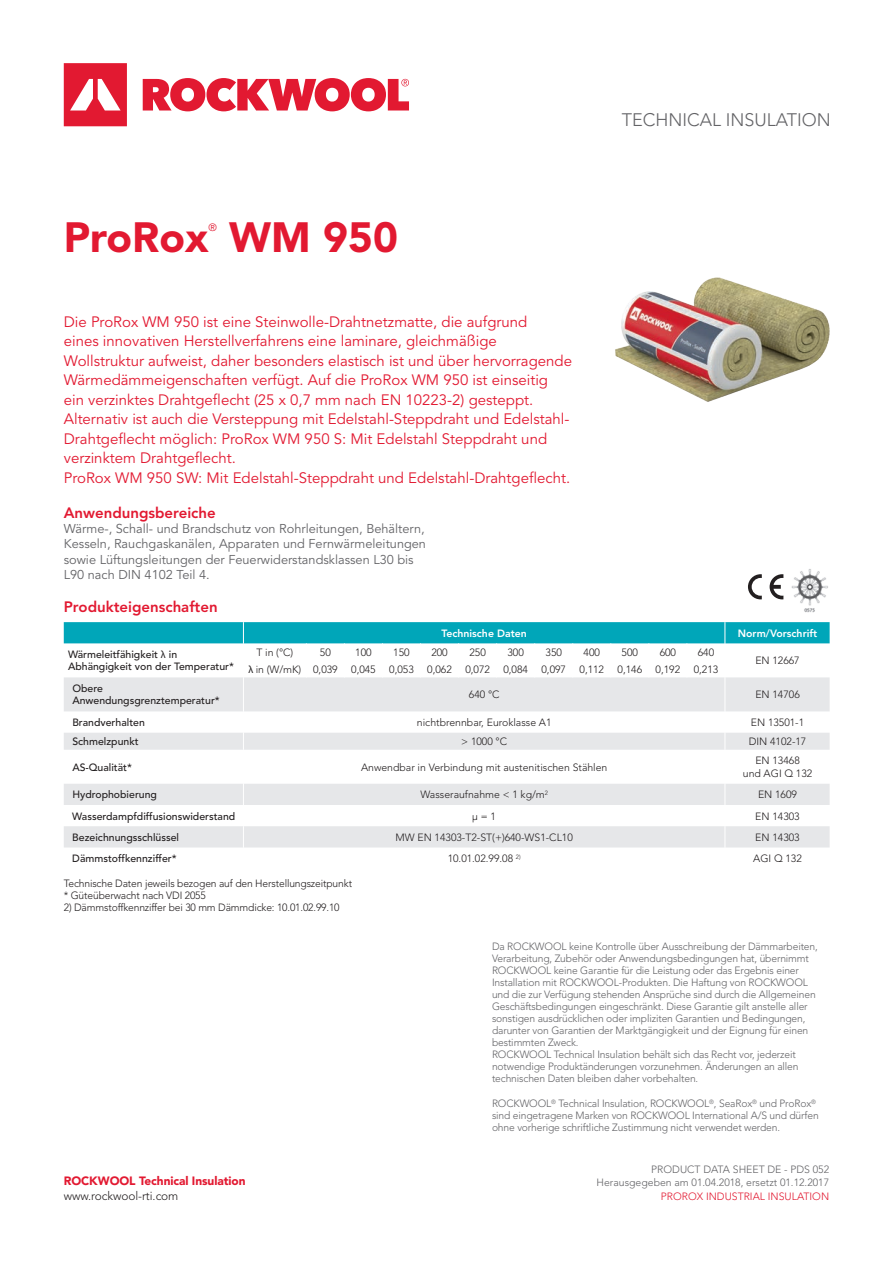
<style>
.page{position:relative;width:893px;height:1263px;background:#fff}
.page>*{position:absolute;margin:0;border:0;box-sizing:border-box;transform-origin:0 0}
.t1{font:900 42px "Avenir LT Std";color:#e21931}
.t2{font:300 18px "Avenir LT Std";color:#636366}
.t3{font:15px/19.5px "Avenir LT Std";color:#e21931}
.t4{font:800 15px "Avenir LT Std";color:#e21931}
.t5{font:12.75px/15.3px "Avenir LT Std";color:#636366}
.t6{font:900 12px "Avenir LT Std";letter-spacing:-.005em;color:#e21931}
.t7{font:300 12px "Avenir LT Std";letter-spacing:-.005em;color:#231f20}
.t8{font:300 10.5px/12px "Avenir LT Std";letter-spacing:-.01em;color:#636366}
.Data_Tabel{font:300 10.5px "Avenir LT Std";color:#231f20}
.t9{font:500 10.5px/12px "Avenir LT Std";color:#231f20}
.t10{font:800 10.5px "Avenir LT Std";color:#fff}
.t11{font:300 10.5px "Avenir LT Std";color:#e21931}
.t12{font:10.5px "Avenir LT Std";color:#e21931}
.s1{font-family:"Myriad Pro";font-weight:400}
</style>
<div class="page">
<svg style="left:64px;top:63px;width:63px;height:63px"></svg>
<svg style="left:143px;top:78px;width:266px;height:33px"></svg>
<img style="left:615px;top:277px;width:215px;height:125px">
<div style="left:64px;top:677px;width:766px;height:35px;background:#e6e7e9"></div>
<svg style="left:64px;top:733px;width:766px;height:114px;fill:#ecedee"></svg>
<svg style="left:64px;top:622px;width:766px;height:22px;background:#08a9bb"></svg>
<hr style="left:243px;top:677px;width:1px;height:34px;background:#fff">
<hr style="left:724px;top:677px;width:1px;height:34px;background:#fff">
<svg style="left:243px;top:711px;width:1px;height:39px"></svg>
<svg style="left:724px;top:711px;width:1px;height:39px"></svg>
<hr style="left:243px;top:750px;width:1px;height:34px;background:#fff">
<hr style="left:724px;top:750px;width:1px;height:34px;background:#fff">
<svg style="left:243px;top:784px;width:1px;height:63px"></svg>
<svg style="left:724px;top:784px;width:1px;height:63px"></svg>
<svg style="left:748px;top:574px;width:14px;height:25px"></svg>
<svg style="left:770px;top:574px;width:13px;height:25px"></svg>
<img style="left:791px;top:569px;width:37px;height:43px">
<p class="t1" style="left:64px;top:212px;width:146px">ProRox</p>
<p class="t12" style="left:208px;top:221px;width:10px">®</p>
<p class="t1" style="left:229px;top:212px;width:170px">WM 950</p>
<p class="t3" style="left:64px;top:312px;width:510px">Die ProRox WM 950 ist eine Steinwolle-Drahtnetzmatte, die aufgrund<br>eines innovativen Herstellverfahrens eine laminare, gleichmäßige Wollstruktur aufweist, daher besonders elastisch ist und über hervorragende Wärmedämmeigenschaften verfügt. Auf die ProRox WM 950 ist einseitig ein verzinktes Drahtgeflecht (25 x 0,7 mm nach EN 10223-2) gesteppt.<br>Alternativ ist auch die Versteppung mit Edelstahl-Steppdraht und Edelstahl-Drahtgeflecht möglich: ProRox WM 950 S: Mit Edelstahl Steppdraht und verzinktem Drahtgeflecht.</p>
<p class="t3" style="left:64px;top:468px;width:508px">ProRox WM 950 SW: Mit Edelstahl-Steppdraht und Edelstahl-Drahtgeflecht.</p>
<p class="t4" style="left:64px;top:504px;width:153px">Anwendungsbereiche</p>
<p class="t5" style="left:64px;top:521px;width:364px">Wärme-, Schall- und Brandschutz von Rohrleitungen, Behältern, Kesseln, Rauchgaskanälen, Apparaten und Fernwärmeleitungen sowie Lüftungsleitungen der Feuerwiderstandsklassen L30 bis L90 nach DIN 4102 Teil 4.</p>
<p class="t4" style="left:64px;top:598px;width:155px">Produkteigenschaften</p>
<h2 class="t2" style="left:622px;top:110px;width:211px">TECHNICAL INSULATION</h2>
<p class="t10" style="left:441px;top:627px;width:87px">Technische Daten</p>
<p class="t10" style="left:738px;top:627px;width:81px">Norm/Vorschrift</p>
<p class="t9" style="left:68px;top:649px;width:167px">Wärmeleitfähigkeit <span class="s1">λ</span> in<br>Abhängigkeit von der Temperatur*</p>
<p class="Data_Tabel" style="left:256px;top:646px;width:38px">T in (°C)</p>
<p class="Data_Tabel" style="left:320px;top:646px;width:12px">50</p>
<p class="Data_Tabel" style="left:355px;top:646px;width:18px">100</p>
<p class="Data_Tabel" style="left:393px;top:646px;width:18px">150</p>
<p class="Data_Tabel" style="left:431px;top:646px;width:18px">200</p>
<p class="Data_Tabel" style="left:469px;top:646px;width:18px">250</p>
<p class="Data_Tabel" style="left:507px;top:646px;width:18px">300</p>
<p class="Data_Tabel" style="left:545px;top:646px;width:18px">350</p>
<p class="Data_Tabel" style="left:584px;top:646px;width:18px">400</p>
<p class="Data_Tabel" style="left:622px;top:646px;width:18px">500</p>
<p class="Data_Tabel" style="left:660px;top:646px;width:18px">600</p>
<p class="Data_Tabel" style="left:698px;top:646px;width:18px">640</p>
<p class="Data_Tabel" style="left:248px;top:663px;width:54px"><span class="s1">λ</span> in (W/mK)</p>
<p class="Data_Tabel" style="left:313px;top:663px;width:26px">0,039</p>
<p class="Data_Tabel" style="left:351px;top:663px;width:26px">0,045</p>
<p class="Data_Tabel" style="left:389px;top:663px;width:26px">0,053</p>
<p class="Data_Tabel" style="left:427px;top:663px;width:26px">0,062</p>
<p class="Data_Tabel" style="left:465px;top:663px;width:26px">0,072</p>
<p class="Data_Tabel" style="left:503px;top:663px;width:26px">0,084</p>
<p class="Data_Tabel" style="left:541px;top:663px;width:26px">0,097</p>
<p class="Data_Tabel" style="left:579px;top:663px;width:26px">0,112</p>
<p class="Data_Tabel" style="left:618px;top:663px;width:26px">0,146</p>
<p class="Data_Tabel" style="left:656px;top:663px;width:26px">0,192</p>
<p class="Data_Tabel" style="left:694px;top:663px;width:26px">0,213</p>
<p class="Data_Tabel" style="left:755px;top:655px;width:46px">EN 12667</p>
<p class="t9" style="left:72px;top:683px;width:32px">Obere</p>
<p class="t9" style="left:72px;top:695px;width:149px">Anwendungsgrenztemperatur*</p>
<p class="Data_Tabel" style="left:469px;top:689px;width:32px">640 °C</p>
<p class="Data_Tabel" style="left:755px;top:689px;width:46px">EN 14706</p>
<p class="t9" style="left:72px;top:717px;width:74px">Brandverhalten</p>
<p class="Data_Tabel" style="left:417px;top:716px;width:136px">nichtbrennbar, Euroklasse A1</p>
<p class="Data_Tabel" style="left:751px;top:716px;width:55px">EN 13501-1</p>
<p class="t9" style="left:72px;top:736px;width:68px">Schmelzpunkt</p>
<p class="Data_Tabel" style="left:461px;top:735px;width:47px">&gt; 1000 °C</p>
<p class="Data_Tabel" style="left:749px;top:735px;width:59px">DIN 4102-17</p>
<p class="t9" style="left:72px;top:761px;width:61px">AS-Qualität*</p>
<p class="Data_Tabel" style="left:361px;top:761px;width:248px">Anwendbar in Verbindung mit austenitischen Stählen</p>
<p class="Data_Tabel" style="left:755px;top:754px;width:46px">EN 13468</p>
<p class="Data_Tabel" style="left:743px;top:768px;width:71px">und AGI Q 132</p>
<p class="t9" style="left:72px;top:789px;width:86px">Hydrophobierung</p>
<p class="Data_Tabel" style="left:420px;top:788px;width:129px">Wasseraufnahme &lt; 1 kg/m<sup>2</sup></p>
<p class="Data_Tabel" style="left:758px;top:788px;width:40px">EN 1609</p>
<p class="t9" style="left:72px;top:810px;width:165px">Wasserdampfdiffusionswiderstand</p>
<p class="Data_Tabel" style="left:472px;top:810px;width:25px">μ = 1</p>
<p class="Data_Tabel" style="left:755px;top:810px;width:46px">EN 14303</p>
<p class="t9" style="left:72px;top:831px;width:108px">Bezeichnungsschlüssel</p>
<p class="Data_Tabel" style="left:395px;top:831px;width:179px">MW EN 14303-T2-ST(+)640-WS1-CL10</p>
<p class="Data_Tabel" style="left:755px;top:831px;width:46px">EN 14303</p>
<p class="t9" style="left:72px;top:853px;width:106px">Dämmstoffkennziffer*</p>
<p class="Data_Tabel" style="left:448px;top:852px;width:75px">10.01.02.99.08 <sup>2)</sup></p>
<p class="Data_Tabel" style="left:753px;top:852px;width:50px">AGI Q 132</p>
<p class="Data_Tabel" style="left:64px;top:877px;width:290px">Technische Daten jeweils bezogen auf den Herstellungszeitpunkt</p>
<p class="Data_Tabel" style="left:64px;top:889px;width:144px">* Güteüberwacht nach VDI 2055</p>
<p class="Data_Tabel" style="left:64px;top:901px;width:277px">2) Dämmstoffkennziffer bei 30 mm Dämmdicke: 10.01.02.99.10</p>
<p class="t6" style="left:64px;top:1173px;width:183px">ROCKWOOL Technical Insulation</p>
<p class="t7" style="left:64px;top:1189px;width:116px">www.rockwool-rti.com</p>
<p class="t8" style="left:492px;top:941px;width:327px">Da ROCKWOOL keine Kontrolle über Ausschreibung der Dämmarbeiten, Verarbeitung, Zubehör oder Anwendungsbedingungen hat, übernimmt ROCKWOOL keine Garantie für die Leistung oder das Ergebnis einer Installation mit ROCKWOOL-Produkten. Die Haftung von ROCKWOOL und die zur Verfügung stehenden Ansprüche sind durch die Allgemeinen Geschäftsbedingungen eingeschränkt. Diese Garantie gilt anstelle aller sonstigen ausdrücklichen oder impliziten Garantien und Bedingungen, darunter von Garantien der Marktgängigkeit und der Eignung für einen bestimmten Zweck.</p>
<p class="t8" style="left:492px;top:1049px;width:308px">ROCKWOOL Technical Insulation behält sich das Recht vor, jederzeit notwendige Produktänderungen vorzunehmen. Änderungen an allen technischen Daten bleiben daher vorbehalten.</p>
<p class="t8" style="left:492px;top:1097px;width:328px">ROCKWOOL<sup>®</sup> Technical Insulation, ROCKWOOL<sup>®</sup>, SeaRox<sup>®</sup> und ProRox<sup>® </sup>sind eingetragene Marken von ROCKWOOL International A/S und dürfen ohne vorherige schriftliche Zustimmung nicht verwendet werden.</p>
<p class="t8" style="left:651px;top:1163px;width:179px">PRODUCT DATA SHEET DE - PDS 052</p>
<p class="t8" style="left:596px;top:1177px;width:234px">Herausgegeben am 01.04.2018, ersetzt 01.12.2017</p>
<p class="t11" style="left:661px;top:1190px;width:170px">PROROX INDUSTRIAL INSULATION</p>
</div>
